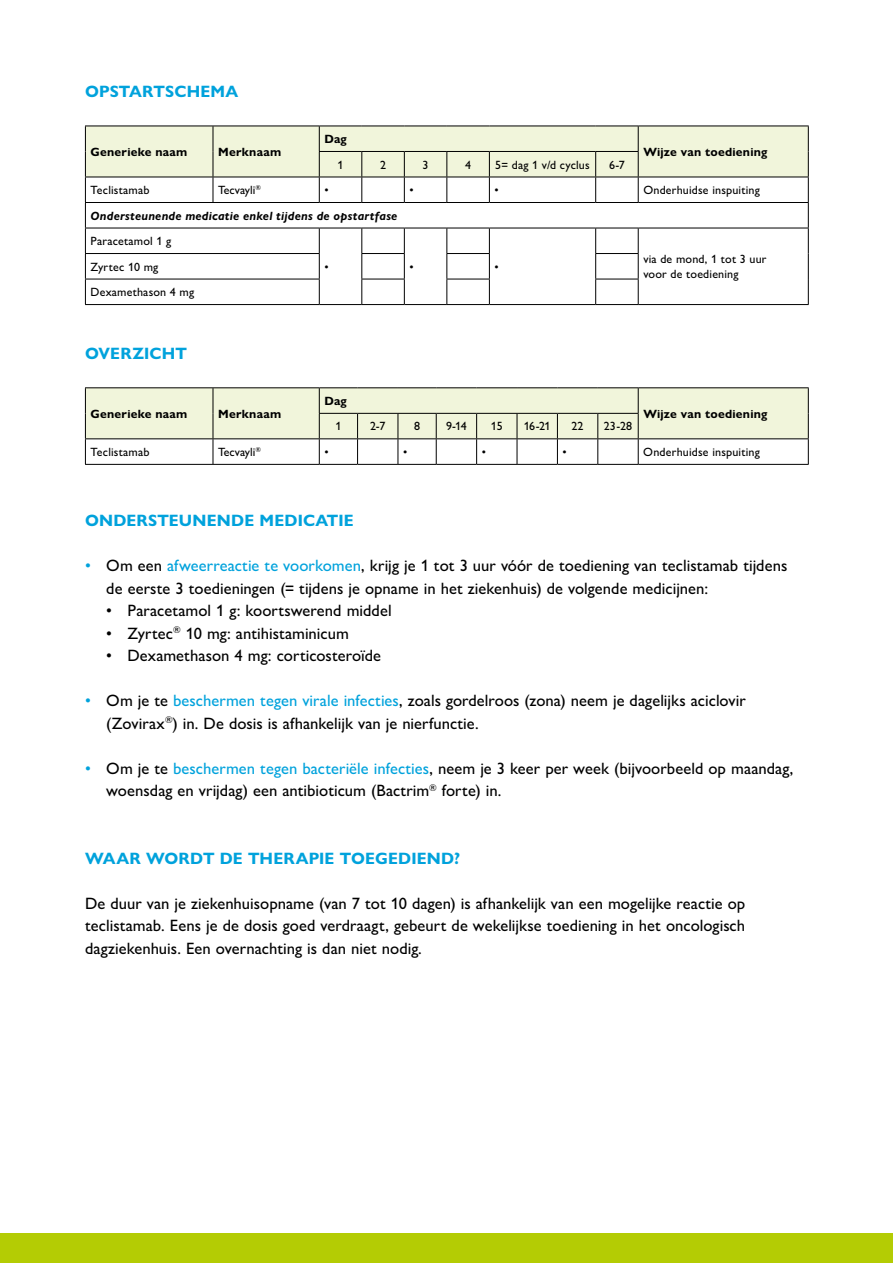
<style>
.page{position:relative;width:893px;height:1263px;background:#fff}
.page>*{position:absolute;margin:0;border:0;box-sizing:border-box;transform-origin:0 0}
.t1{font:500 16.5px/22.5px "Gill Sans Nova";letter-spacing:.005em;color:#000}
.t2{font:700 16.5px "Gill Sans Nova";letter-spacing:.01em;color:#00a2dc}
.t3{font:500 12px/15px "Gill Sans Nova";letter-spacing:.015em;color:#000}
.t4{font:700 12px "Gill Sans Nova";letter-spacing:.02em;color:#000}
.t5{font:italic 700 12px "Gill Sans Nova";letter-spacing:.02em;color:#000}
.s1{color:#00a2dc}
</style>
<div class="page">
<div style="left:0;top:1233px;width:893px;height:30px;background:#b4cc04"></div>
<svg style="left:85px;top:126px;width:724px;height:178px"></svg>
<hr style="left:85px;top:304px;width:128px;height:1px;background:#000">
<hr style="left:213px;top:304px;width:106px;height:1px;background:#000">
<hr style="left:319px;top:304px;width:43px;height:1px;background:#000">
<hr style="left:362px;top:304px;width:42px;height:1px;background:#000">
<hr style="left:404px;top:304px;width:43px;height:1px;background:#000">
<hr style="left:447px;top:304px;width:42px;height:1px;background:#000">
<hr style="left:489px;top:304px;width:107px;height:1px;background:#000">
<hr style="left:596px;top:304px;width:42px;height:1px;background:#000">
<hr style="left:638px;top:304px;width:171px;height:1px;background:#000">
<hr style="left:85px;top:387px;width:128px;height:1px;background:#000">
<hr style="left:213px;top:387px;width:106px;height:1px;background:#000">
<hr style="left:319px;top:387px;width:39px;height:1px;background:#000">
<hr style="left:358px;top:387px;width:40px;height:1px;background:#000">
<hr style="left:398px;top:387px;width:38px;height:1px;background:#000">
<hr style="left:436px;top:387px;width:41px;height:1px;background:#000">
<hr style="left:477px;top:387px;width:40px;height:1px;background:#000">
<hr style="left:517px;top:387px;width:40px;height:1px;background:#000">
<hr style="left:557px;top:387px;width:41px;height:1px;background:#000">
<hr style="left:598px;top:387px;width:40px;height:1px;background:#000">
<hr style="left:638px;top:387px;width:171px;height:1px;background:#000">
<svg style="left:85px;top:388px;width:724px;height:76px"></svg>
<hr style="left:85px;top:464px;width:128px;height:1px;background:#000">
<hr style="left:213px;top:464px;width:106px;height:1px;background:#000">
<hr style="left:319px;top:464px;width:39px;height:1px;background:#000">
<hr style="left:358px;top:464px;width:40px;height:1px;background:#000">
<hr style="left:398px;top:464px;width:38px;height:1px;background:#000">
<hr style="left:436px;top:464px;width:41px;height:1px;background:#000">
<hr style="left:477px;top:464px;width:40px;height:1px;background:#000">
<hr style="left:517px;top:464px;width:40px;height:1px;background:#000">
<hr style="left:557px;top:464px;width:41px;height:1px;background:#000">
<hr style="left:598px;top:464px;width:40px;height:1px;background:#000">
<hr style="left:638px;top:464px;width:171px;height:1px;background:#000">
<p class="t2" style="left:85px;top:81px;width:155px">OPSTARTSCHEMA</p>
<p class="t4" style="left:91px;top:144px;width:98px">Generieke naam</p>
<p class="t4" style="left:218px;top:144px;width:65px">Merknaam</p>
<p class="t4" style="left:324px;top:132px;width:24px">Dag</p>
<p class="t3" style="left:338px;top:157px;width:7px">1</p>
<p class="t3" style="left:380px;top:157px;width:7px">2</p>
<p class="t3" style="left:423px;top:157px;width:7px">3</p>
<p class="t3" style="left:465px;top:157px;width:7px">4</p>
<p class="t3" style="left:495px;top:157px;width:96px">5= dag 1 v/d cyclus</p>
<p class="t3" style="left:609px;top:157px;width:17px">6-7</p>
<p class="t4" style="left:643px;top:144px;width:126px">Wijze van toediening</p>
<p class="t3" style="left:91px;top:182px;width:61px">Teclistamab</p>
<p class="t3" style="left:218px;top:182px;width:44px">Tecvayli<sup>®</sup></p>
<p class="t3" style="left:324px;top:182px;width:6px">•</p>
<p class="t3" style="left:409px;top:182px;width:6px">•</p>
<p class="t3" style="left:494px;top:182px;width:6px">•</p>
<p class="t3" style="left:643px;top:182px;width:118px">Onderhuidse inspuiting</p>
<p class="t5" style="left:91px;top:208px;width:308px">Ondersteunende medicatie enkel tijdens de opstartfase</p>
<p class="t3" style="left:91px;top:233px;width:82px">Paracetamol 1 g</p>
<p class="t3" style="left:324px;top:259px;width:6px">•</p>
<p class="t3" style="left:409px;top:259px;width:6px">•</p>
<p class="t3" style="left:494px;top:259px;width:6px">•</p>
<p class="t3" style="left:643px;top:251px;width:125px">via de mond, 1 tot 3 uur voor de toediening</p>
<p class="t3" style="left:91px;top:254px;width:105px;line-height:25.5px">Zyrtec 10 mg<br>Dexamethason 4 mg</p>
<p class="t2" style="left:85px;top:343px;width:103px">OVERZICHT</p>
<p class="t4" style="left:91px;top:406px;width:98px">Generieke naam</p>
<p class="t4" style="left:218px;top:406px;width:65px">Merknaam</p>
<p class="t4" style="left:324px;top:393px;width:24px">Dag</p>
<p class="t3" style="left:335px;top:419px;width:7px">1</p>
<p class="t3" style="left:370px;top:419px;width:17px">2-7</p>
<p class="t3" style="left:414px;top:419px;width:7px">8</p>
<p class="t3" style="left:446px;top:419px;width:22px">9-14</p>
<p class="t3" style="left:491px;top:419px;width:13px">15</p>
<p class="t3" style="left:524px;top:419px;width:28px">16-21</p>
<p class="t3" style="left:572px;top:419px;width:14px">22</p>
<p class="t3" style="left:604px;top:419px;width:30px">23-28</p>
<p class="t4" style="left:643px;top:406px;width:126px">Wijze van toediening</p>
<p class="t3" style="left:91px;top:444px;width:61px">Teclistamab</p>
<p class="t3" style="left:218px;top:444px;width:44px">Tecvayli<sup>®</sup></p>
<p class="t3" style="left:324px;top:444px;width:6px">•</p>
<p class="t3" style="left:403px;top:444px;width:6px">•</p>
<p class="t3" style="left:482px;top:444px;width:6px">•</p>
<p class="t3" style="left:562px;top:444px;width:6px">•</p>
<p class="t3" style="left:643px;top:444px;width:118px">Onderhuidse inspuiting</p>
<p class="t2" style="left:85px;top:510px;width:270px">ONDERSTEUNENDE MEDICATIE</p>
<p class="t1" style="left:106px;top:554px;width:683px;text-indent:-21px"><span class="s1">•</span> Om een <span class="s1">afweerreactie te voorkomen</span>, krijg je 1 tot 3 uur vóór de toediening van teclistamab tijdens de eerste 3 toedieningen (= tijdens je opname in het ziekenhuis) de volgende medicijnen:</p>
<p class="t1" style="left:106px;top:599px;width:287px">• Paracetamol 1 g: koortswerend middel</p>
<p class="t1" style="left:106px;top:622px;width:244px">• Zyrtec<sup>®</sup> 10 mg: antihistaminicum</p>
<p class="t1" style="left:106px;top:644px;width:276px">• Dexamethason 4 mg: corticosteroïde</p>
<p class="t1" style="left:106px;top:689px;width:641px;text-indent:-21px"><span class="s1">•</span> Om je te <span class="s1">beschermen tegen virale infecties</span>, zoals gordelroos (zona) neem je dagelijks aciclovir (Zovirax<sup>®</sup>) in. De dosis is afhankelijk van je nierfunctie.</p>
<p class="t1" style="left:106px;top:757px;width:689px;text-indent:-21px"><span class="s1">•</span> Om je te <span class="s1">beschermen tegen bacteriële infecties</span>, neem je 3 keer per week (bijvoorbeeld op maandag, woensdag en vrijdag) een antibioticum (Bactrim<sup>®</sup> forte) in.</p>
<p class="t2" style="left:85px;top:848px;width:377px">WAAR WORDT DE THERAPIE TOEGEDIEND?</p>
<p class="t1" style="left:85px;top:892px;width:662px;text-align:justify">De duur van je ziekenhuisopname (van 7 tot 10 dagen) is afhankelijk van een mogelijke reactie op teclistamab. Eens je de dosis goed verdraagt, gebeurt de wekelijkse toediening in het oncologisch dagziekenhuis. Een overnachting is dan niet nodig.</p>
</div>
